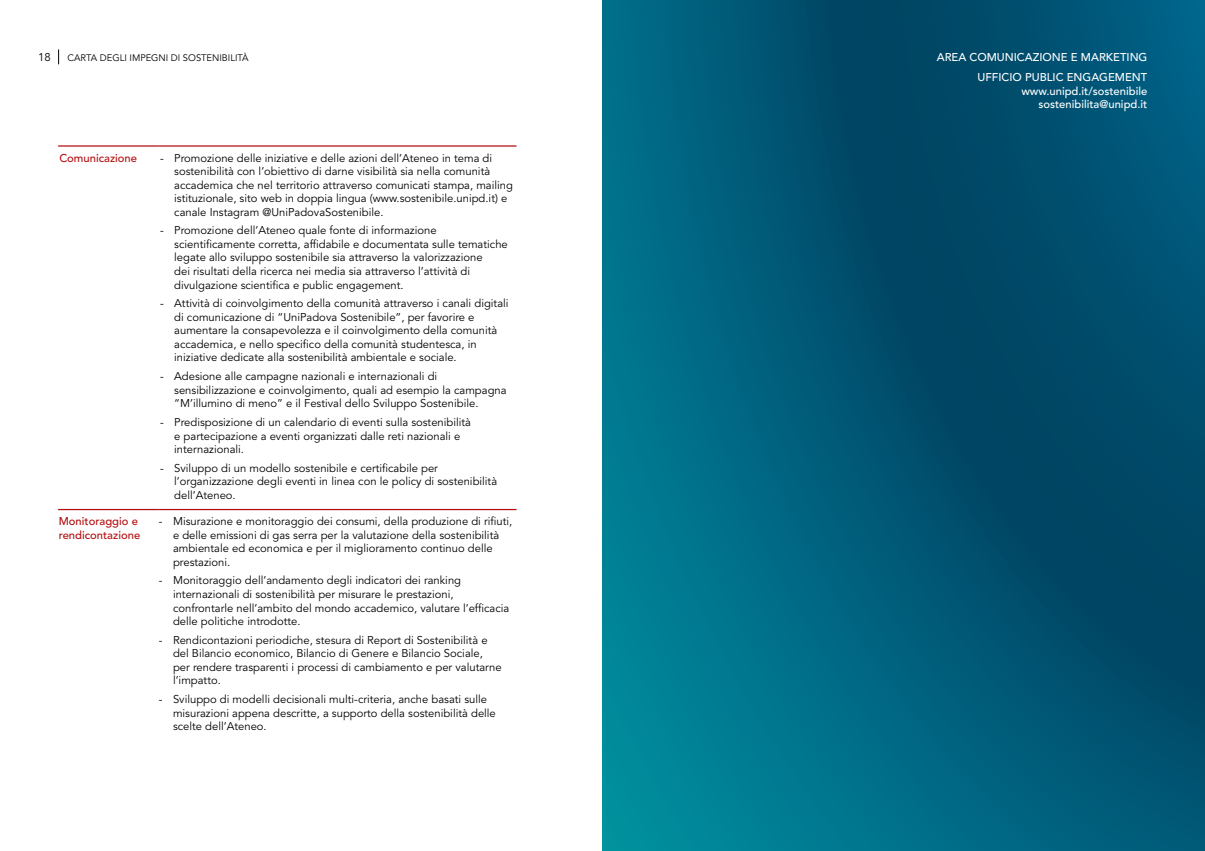
<style>
.page{position:relative;width:1205px;height:851px;background:#fff}
.page>*{position:absolute;margin:0;border:0;box-sizing:border-box;transform-origin:0 0}
.t1{font:11.25px/13.5px "Avenir LT Std";color:#000}
.t2{font:500 11.25px/20.6px "Avenir LT Std";color:#fff;text-align:right}
.t3{font:500 11.25px/13.5px "Avenir LT Std";color:#b20e10}
.t4{font:9.38px "Avenir LT Std";color:#000}
</style>
<div class="page">
<svg style="left:58px;top:49px;width:1px;height:15px"></svg>
<svg style="left:602px;top:0;width:603px;height:850px;background:#005b78"></svg>
<hr style="left:58px;top:145px;width:101px;height:2px;background:#b20e10">
<hr style="left:159px;top:145px;width:357px;height:2px;background:#b20e10">
<hr style="left:58px;top:509px;width:101px;height:1px;background:#b20e10">
<hr style="left:159px;top:509px;width:357px;height:1px;background:#b20e10">
<p class="t1" style="left:38px;top:50px;width:14px">18</p>
<p class="t4" style="left:68px;top:52px;width:183px">CARTA DEGLI IMPEGNI DI SOSTENIBILITÀ</p>
<p class="t2" style="left:937px;top:47px;width:212px">AREA COMUNICAZIONE E MARKETING<br>UFFICIO PUBLIC ENGAGEMENT</p>
<p class="t2" style="left:1021px;top:84px;width:128px;line-height:13.5px">www.unipd.it/sostenibile sostenibilita@unipd.it</p>
<p class="t3" style="left:59px;top:151px;width:79px">Comunicazione</p>
<p class="t1" style="left:174px;top:151px;width:340px;text-indent:-14px">- Promozione delle iniziative e delle azioni dell’Ateneo in tema di sostenibilità con l’obiettivo di darne visibilità sia nella comunità accademica che nel territorio attraverso comunicati stampa, mailing istituzionale, sito web in doppia lingua (www.sostenibile.unipd.it) e canale Instagram @UniPadovaSostenibile.</p>
<p class="t1" style="left:174px;top:224px;width:335px;text-indent:-14px">- Promozione dell’Ateneo quale fonte di informazione scientificamente corretta, affidabile e documentata sulle tematiche legate allo sviluppo sostenibile sia attraverso la valorizzazione<br>dei risultati della ricerca nei media sia attraverso l’attività di divulgazione scientifica e public engagement.</p>
<p class="t1" style="left:174px;top:297px;width:336px;text-indent:-14px">- Attività di coinvolgimento della comunità attraverso i canali digitali di comunicazione di “UniPadova Sostenibile”, per favorire e aumentare la consapevolezza e il coinvolgimento della comunità accademica, e nello specifico della comunità studentesca, in iniziative dedicate alla sostenibilità ambientale e sociale.</p>
<p class="t1" style="left:174px;top:370px;width:334px;text-indent:-14px">- Adesione alle campagne nazionali e internazionali di sensibilizzazione e coinvolgimento, quali ad esempio la campagna “M’illumino di meno” e il Festival dello Sviluppo Sostenibile.</p>
<p class="t1" style="left:174px;top:415px;width:298px;text-indent:-14px">- Predisposizione di un calendario di eventi sulla sostenibilità e partecipazione a eventi organizzati dalle reti nazionali e internazionali.</p>
<p class="t1" style="left:174px;top:461px;width:324px;text-indent:-14px">- Sviluppo di un modello sostenibile e certificabile per l’organizzazione degli eventi in linea con le policy di sostenibilità dell’Ateneo.</p>
<p class="t3" style="left:59px;top:514px;width:83px">Monitoraggio e rendicontazione</p>
<p class="t1" style="left:173px;top:514px;width:341px;text-indent:-14px">- Misurazione e monitoraggio dei consumi, della produzione di rifiuti, e delle emissioni di gas serra per la valutazione della sostenibilità ambientale ed economica e per il miglioramento continuo delle prestazioni.</p>
<p class="t1" style="left:173px;top:574px;width:338px;text-indent:-14px">- Monitoraggio dell’andamento degli indicatori dei ranking internazionali di sostenibilità per misurare le prestazioni, confrontarle nell’ambito del mondo accademico, valutare l’efficacia delle politiche introdotte.</p>
<p class="t1" style="left:173px;top:633px;width:330px;text-indent:-14px">- Rendicontazioni periodiche, stesura di Report di Sostenibilità e del Bilancio economico, Bilancio di Genere e Bilancio Sociale, per rendere trasparenti i processi di cambiamento e per valutarne l’impatto.</p>
<p class="t1" style="left:173px;top:692px;width:324px;text-indent:-14px">- Sviluppo di modelli decisionali multi-criteria, anche basati sulle misurazioni appena descritte, a supporto della sostenibilità delle scelte dell’Ateneo.</p>
</div>
